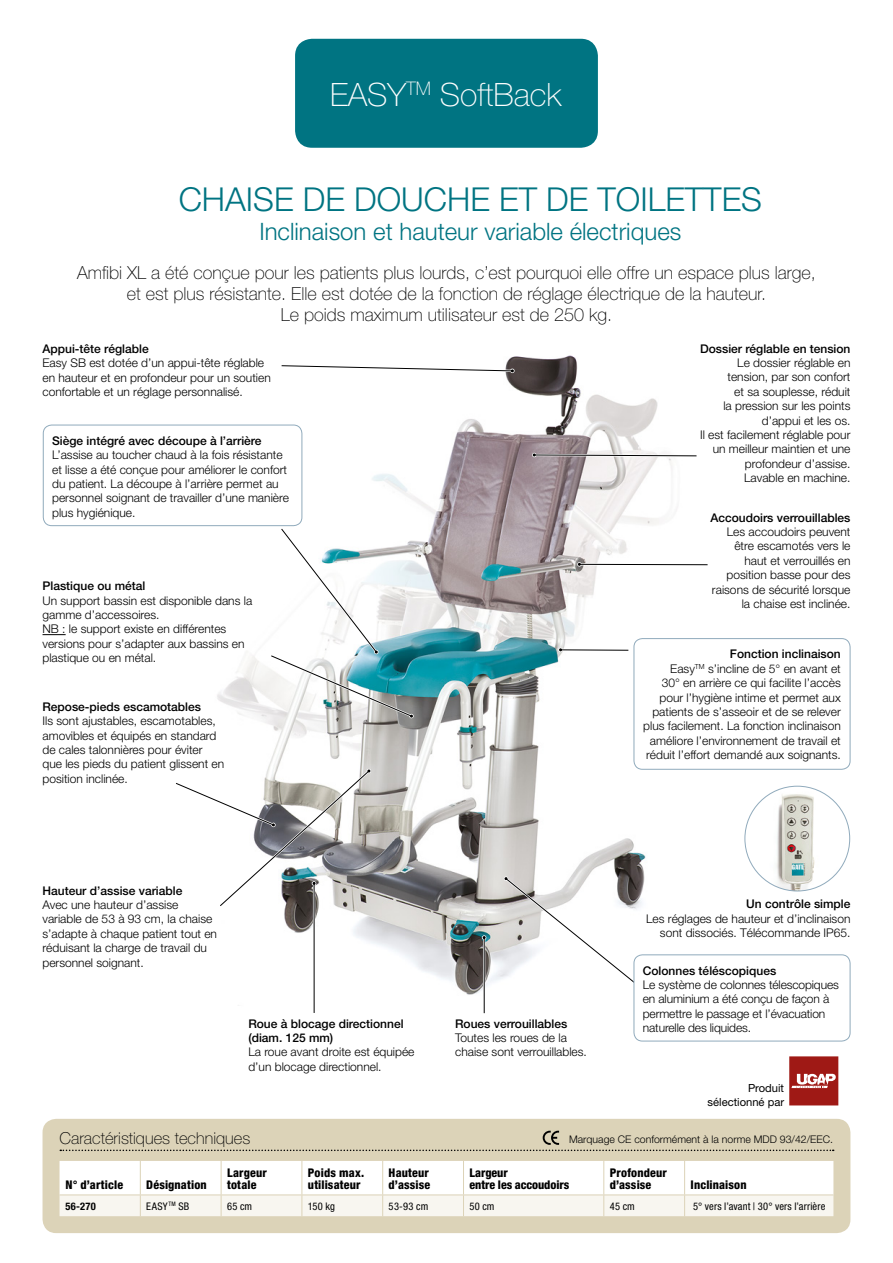
<style>
.page{position:relative;width:893px;height:1263px;background:#fff}
.page>*{position:absolute;margin:0;border:0;box-sizing:border-box;transform-origin:0 0}
.t1{font:300 33px "Helvetica Neue";color:#007482}
.t2{font:100 32.25px "Helvetica Neue";color:#fff}
.t3{font:300 24px "Helvetica Neue";color:#007482}
.t4{font:100 18px/21px "Helvetica Neue";color:#000;text-align:center}
.t5{font:100 16.5px "Helvetica Neue";color:#000}
.t6{font:300 12px/14.4px "Helvetica Neue";color:#000}
.t7{font:500 12px/14.4px "Helvetica Neue";color:#000}
.t8{font:800 condensed 12px/12px "Helvetica Neue";letter-spacing:.01em;color:#000}
.t9{font:11.25px/13.5px "Helvetica Neue";color:#000;text-align:right}
.t10{font:condensed 10.5px "Helvetica Neue";letter-spacing:.015em;color:#000}
.t11{font:300 10.5px "Helvetica Neue";color:#000}
.t12{font:700 condensed 10.5px "Helvetica Neue";color:#000}
.s1{font-weight:500}
</style>
<div class="page">
<div style="left:295px;top:39px;width:303px;height:109px;background:#007482;border-radius:17px"></div>
<img style="left:204px;top:355px;width:473px;height:656px">
<div style="left:634px;top:638px;width:216px;height:132px;border:1px solid #90aabc;border-radius:9px"></div>
<div style="left:43px;top:425px;width:259px;height:101px;border:1px solid #90aabc;border-radius:9px"></div>
<svg style="left:43px;top:634px;width:23px;height:1px"></svg>
<img style="left:745px;top:786px;width:105px;height:105px;border-radius:52px">
<div style="left:43px;top:1119px;width:807px;height:114px;background:#dcd3b8;border-radius:14px"></div>
<svg style="left:60px;top:1131px;width:774px;height:20px"></svg>
<svg style="left:60px;top:1161px;width:773px;height:55px"></svg>
<svg style="left:280px;top:363px;width:235px;height:10px"></svg>
<svg style="left:269px;top:526px;width:145px;height:193px"></svg>
<svg style="left:532px;top:453px;width:165px;height:5px"></svg>
<hr style="left:579px;top:563px;width:128px;height:3px;background:#fff">
<hr style="left:579px;top:564px;width:129px;height:1px;background:#000">
<svg style="left:577px;top:562px;width:5px;height:5px"></svg>
<svg style="left:503px;top:875px;width:150px;height:123px"></svg>
<hr style="left:483px;top:937px;width:2px;height:75px;background:#fff">
<hr style="left:484px;top:937px;width:1px;height:76px;background:#000">
<svg style="left:482px;top:935px;width:4px;height:5px"></svg>
<hr style="left:313px;top:883px;width:2px;height:129px;background:#fff">
<hr style="left:314px;top:883px;width:1px;height:130px;background:#000">
<svg style="left:176px;top:768px;width:196px;height:140px"></svg>
<hr style="left:561px;top:649px;width:67px;height:2px;background:#000">
<svg style="left:558px;top:648px;width:5px;height:4px"></svg>
<svg style="left:789px;top:1056px;width:49px;height:49px"></svg>
<div style="left:634px;top:955px;width:216px;height:86px;background:#fff;border-radius:9px"></div>
<div style="left:634px;top:954px;width:216px;height:87px;border:1px solid #90aabc;border-radius:9px"></div>
<h2 class="t2" style="left:330px;top:76px;width:233px">EASY<sup>TM</sup> SoftBack</h2>
<h1 class="t1" style="left:179px;top:180px;width:585px">CHAISE DE DOUCHE ET DE TOILETTES</h1>
<h3 class="t3" style="left:259px;top:217px;width:423px">Inclinaison et hauteur variable électriques</h3>
<h3 class="t4" style="left:77px;top:262px;width:740px">Amfibi XL a été conçue pour les patients plus lourds, c’est pourquoi elle offre un espace plus large, et est plus résistante. Elle est dotée de la fonction de réglage électrique de la hauteur.<br>Le poids maximum utilisateur est de 250 kg.</h3>
<p class="t7" style="left:43px;top:341px;width:108px">Appui-tête réglable</p>
<p class="t6" style="left:43px;top:355px;width:230px">Easy SB est dotée d’un appui-tête réglable en hauteur et en profondeur pour un soutien confortable et un réglage personnalisé.</p>
<p class="t7" style="left:52px;top:433px;width:211px">Siège intégré avec découpe à l’arrière</p>
<p class="t6" style="left:52px;top:447px;width:238px">L’assise au toucher chaud à la fois résistante et lisse a été conçue pour améliorer le confort du patient. La découpe à l’arrière permet au personnel soignant de travailler d’une manière plus hygiénique.</p>
<p class="t7" style="left:43px;top:579px;width:104px">Plastique ou métal</p>
<p class="t6" style="left:43px;top:593px;width:211px">Un support bassin est disponible dans la gamme d’accessoires.<br>NB : le support existe en différentes versions pour s’adapter aux bassins en plastique ou en métal.</p>
<p class="t7" style="left:43px;top:699px;width:160px">Repose-pieds escamotables</p>
<p class="t6" style="left:43px;top:713px;width:183px">Ils sont ajustables, escamotables, amovibles et équipés en standard de cales talonnières pour éviter que les pieds du patient glissent en position inclinée.</p>
<p class="t7" style="left:43px;top:883px;width:141px">Hauteur d’assise variable</p>
<p class="t6" style="left:43px;top:897px;width:176px">Avec une hauteur d’assise variable de 53 à 93 cm, la chaise s’adapte à chaque patient tout en réduisant la charge de travail du personnel soignant.</p>
<p class="t7" style="left:248px;top:1016px;width:157px">Roue à blocage directionnel (diam. 125 mm)</p>
<p class="t6" style="left:248px;top:1044px;width:168px">La roue avant droite est équipée d’un blocage directionnel.</p>
<p class="t7" style="left:455px;top:1016px;width:114px">Roues verrouillables</p>
<p class="t6" style="left:455px;top:1030px;width:133px">Toutes les roues de la chaise sont verrouillables.</p>
<p class="t7" style="left:700px;top:341px;width:152px">Dossier réglable en tension</p>
<p class="t6" style="left:700px;top:355px;width:152px;text-align:right">Le dossier réglable en tension, par son confort<br>et sa souplesse, réduit<br>la pression sur les points d’appui et les os.<br>Il est facilement réglable pour un meilleur maintien et une profondeur d’assise.<br>Lavable en machine.</p>
<p class="t7" style="left:710px;top:510px;width:142px">Accoudoirs verrouillables</p>
<p class="t6" style="left:712px;top:524px;width:140px;text-align:right">Les accoudoirs peuvent être escamotés vers le haut et verrouillés en position basse pour des raisons de sécurité lorsque la chaise est inclinée.</p>
<p class="t6" style="left:643px;top:647px;width:199px;text-align:right"><span class="s1">Fonction inclinaison<br></span>Easy<sup>TM</sup> s’incline de 5° en avant et<br>30° en arrière ce qui facilite l’accès pour l’hygiène intime et permet aux patients de s’asseoir et de se relever plus facilement. La fonction inclinaison améliore l’environnement de travail et réduit l’effort demandé aux soignants.</p>
<p class="t7" style="left:746px;top:897px;width:106px">Un contrôle simple</p>
<p class="t6" style="left:646px;top:911px;width:206px;text-align:right">Les réglages de hauteur et d’inclinaison sont dissociés. Télécommande IP65.</p>
<p class="t7" style="left:643px;top:963px;width:135px">Colonnes téléscopiques</p>
<p class="t6" style="left:643px;top:977px;width:198px">Le système de colonnes télescopiques en aluminium a été conçu de façon à permettre le passage et l’évacuation naturelle des liquides.</p>
<p class="t9" style="left:708px;top:1081px;width:78px">Produit sélectionné par</p>
<h3 class="t5" style="left:60px;top:1129px;width:192px">Caractéristiques techniques</h3>
<p class="t11" style="left:569px;top:1133px;width:265px">Marquage CE conformément à la norme MDD 93/42/EEC.</p>
<p class="t8" style="left:65px;top:1178px;width:59px">N° d’article</p>
<p class="t8" style="left:146px;top:1178px;width:62px">Désignation</p>
<p class="t8" style="left:227px;top:1166px;width:41px">Largeur totale</p>
<p class="t8" style="left:308px;top:1166px;width:58px">Poids max. utilisateur</p>
<p class="t8" style="left:389px;top:1166px;width:43px">Hauteur d’assise</p>
<p class="t8" style="left:469px;top:1166px;width:101px">Largeur<br>entre les accoudoirs</p>
<p class="t8" style="left:610px;top:1166px;width:59px">Profondeur d’assise</p>
<p class="t8" style="left:691px;top:1178px;width:58px">Inclinaison</p>
<p class="t12" style="left:65px;top:1199px;width:32px">56-270</p>
<p class="t10" style="left:146px;top:1200px;width:45px">EASY<sup>TM</sup> SB</p>
<p class="t10" style="left:227px;top:1200px;width:27px">65 cm</p>
<p class="t10" style="left:308px;top:1200px;width:29px">150 kg</p>
<p class="t10" style="left:389px;top:1200px;width:41px">53-93 cm</p>
<p class="t10" style="left:469px;top:1200px;width:27px">50 cm</p>
<p class="t10" style="left:610px;top:1200px;width:27px">45 cm</p>
<p class="t10" style="left:693px;top:1200px;width:134px">5° vers l’avant | 30° vers l’arrière</p>
</div>
